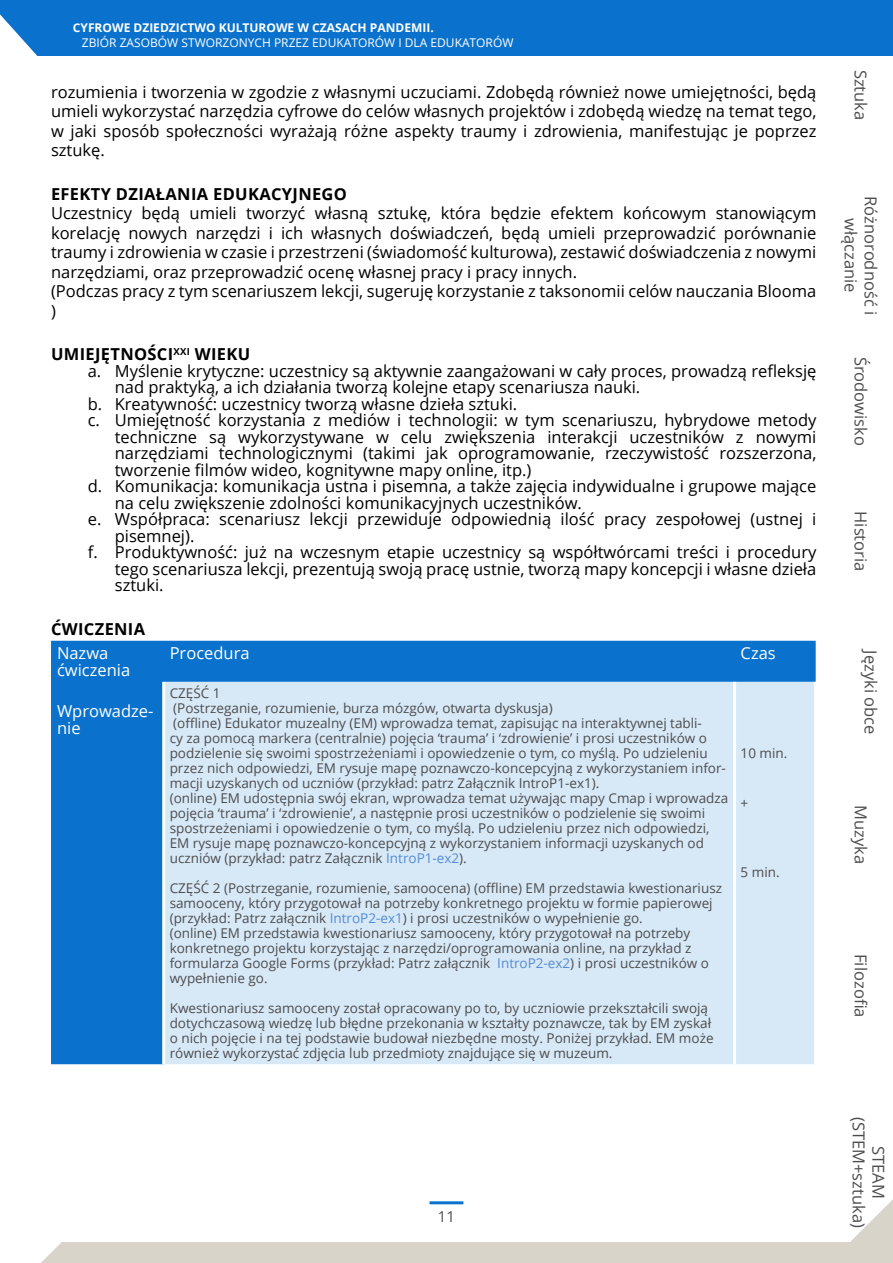
<style>
.page{position:relative;width:893px;height:1263px;background:#fff}
.page>*{position:absolute;margin:0;border:0;box-sizing:border-box;transform-origin:0 0}
.t1{font:16.5px/19.5px "Open Sans";color:#000;text-align:justify}
.t2{font:16.5px/19.8px "Open Sans";color:#4d4d4d;text-align:center}
.t3{font:700 16.5px "Open Sans";letter-spacing:.02em;color:#000}
.t4{font:16.5px/16.5px "Open Sans";color:#fff}
.t5{font:15px "Open Sans";color:#4d4d4d}
.t6{font:13.5px/15px "Open Sans";color:#4d4d4d}
.t7{font:12px "Open Sans";color:#fff}
.t8{font:700 12px "Open Sans";color:#fff}
.s1{color:#548dd4}
</style>
<div class="page">
<div style="left:0;top:0;width:893px;height:56px;background:#0a72cc"></div>
<div style="left:0;top:1242px;width:893px;height:21px;background:#d9d4ca"></div>
<svg style="left:0;top:1242px;width:62px;height:21px"></svg>
<svg style="left:0;top:14px;width:38px;height:42px"></svg>
<hr style="left:430px;top:1201px;width:33px;height:3px;background:#0a72cc">
<svg style="left:850px;top:1199px;width:43px;height:43px"></svg>
<div style="left:51px;top:641px;width:765px;height:423px;background:#0a72cc"></div>
<div style="left:165px;top:682px;width:649px;height:382px;background:#d7e8f7"></div>
<hr style="left:814px;top:682px;width:3px;height:382px;background:#fff">
<hr style="left:162px;top:682px;width:3px;height:382px;background:#fff">
<hr style="left:733px;top:682px;width:3px;height:382px;background:#fff">
<p class="t8" style="left:73px;top:19px;width:362px">CYFROWE DZIEDZICTWO KULTUROWE W CZASACH PANDEMII.</p>
<p class="t7" style="left:82px;top:34px;width:433px">ZBIÓR ZASOBÓW STWORZONYCH PRZEZ EDUKATORÓW I DLA EDUKATORÓW</p>
<p class="t1" style="left:51px;top:82px;width:767px">rozumienia i tworzenia w zgodzie z własnymi uczuciami. Zdobędą również nowe umiejętności, będą umieli wykorzystać narzędzia cyfrowe do celów własnych projektów i zdobędą wiedzę na temat tego, w jaki sposób społeczności wyrażają różne aspekty traumy i zdrowienia, manifestując je poprzez sztukę.</p>
<p class="t3" style="left:51px;top:182px;width:298px">EFEKTY DZIAŁANIA EDUKACYJNEGO</p>
<p class="t1" style="left:51px;top:203px;width:767px;text-align:left">Uczestnicy będą umieli tworzyć własną sztukę, która będzie efektem końcowym stanowiącym korelację nowych narzędzi i ich własnych doświadczeń, będą umieli przeprowadzić porównanie traumy i zdrowienia w czasie i przestrzeni (świadomość kulturowa), zestawić doświadczenia z nowymi narzędziami, oraz przeprowadzić ocenę własnej pracy i pracy innych.<br>(Podczas pracy z tym scenariuszem lekcji, sugeruję korzystanie z taksonomii celów nauczania Blooma )</p>
<p class="t3" style="left:51px;top:343px;width:201px">UMIEJĘTNOŚCI<sup>XXI</sup> WIEKU</p>
<p class="t1" style="left:88px;top:361px;width:730px">a. Myślenie krytyczne: uczestnicy są aktywnie zaangażowani w cały proces, prowadzą refleksję</p>
<p class="t1" style="left:115px;top:377px;width:527px">nad praktyką, a ich działania tworzą kolejne etapy scenariusza nauki.</p>
<p class="t1" style="left:88px;top:394px;width:431px">b. Kreatywność: uczestnicy tworzą własne dzieła sztuki.</p>
<p class="t1" style="left:88px;top:410px;width:730px">c. Umiejętność korzystania z mediów i technologii: w tym scenariuszu, hybrydowe metody</p>
<p class="t1" style="left:115px;top:427px;width:703px">techniczne są wykorzystywane w celu zwiększenia interakcji uczestników z nowymi</p>
<p class="t1" style="left:115px;top:443px;width:703px">narzędziami technologicznymi (takimi jak oprogramowanie, rzeczywistość rozszerzona,</p>
<p class="t1" style="left:115px;top:460px;width:418px">tworzenie filmów wideo, kognitywne mapy online, itp.)</p>
<p class="t1" style="left:88px;top:476px;width:730px">d. Komunikacja: komunikacja ustna i pisemna, a także zajęcia indywidualne i grupowe mające</p>
<p class="t1" style="left:115px;top:493px;width:469px">na celu zwiększenie zdolności komunikacyjnych uczestników.</p>
<p class="t1" style="left:88px;top:509px;width:730px">e. Współpraca: scenariusz lekcji przewiduje odpowiednią ilość pracy zespołowej (ustnej i</p>
<p class="t1" style="left:115px;top:526px;width:81px">pisemnej).</p>
<p class="t1" style="left:88px;top:542px;width:730px">f. Produktywność: już na wczesnym etapie uczestnicy są współtwórcami treści i procedury</p>
<p class="t1" style="left:115px;top:559px;width:703px">tego scenariusza lekcji, prezentują swoją pracę ustnie, tworzą mapy koncepcji i własne dzieła</p>
<p class="t1" style="left:115px;top:575px;width:50px">sztuki.</p>
<p class="t3" style="left:51px;top:617px;width:96px">ĆWICZENIA</p>
<p class="t4" style="left:57px;top:645px;width:75px">Nazwa ćwiczenia</p>
<p class="t4" style="left:170px;top:645px;width:81px">Procedura</p>
<p class="t4" style="left:741px;top:645px;width:37px">Czas</p>
<p class="t4" style="left:57px;top:702px;width:98px">Wprowadze&shy;nie</p>
<p class="t6" style="left:170px;top:685px;width:560px">CZĘŚĆ 1<br>(Postrzeganie, rozumienie, burza mózgów, otwarta dyskusja)<br>(offline) Edukator muzealny (EM) wprowadza temat, zapisując na interaktywnej tabli-<br>cy za pomocą markera (centralnie) pojęcia ‘trauma’ i ‘zdrowienie’ i prosi uczestników o podzielenie się swoimi spostrzeżeniami i opowiedzenie o tym, co myślą. Po udzieleniu przez nich odpowiedzi, EM rysuje mapę poznawczo-koncepcyjną z wykorzystaniem infor&shy;macji uzyskanych od uczniów (przykład: patrz Załącznik IntroP1-ex1).<br>(online) EM udostępnia swój ekran, wprowadza temat używając mapy Cmap i wprowadza pojęcia ‘trauma’ i ‘zdrowienie’, a następnie prosi uczestników o podzielenie się swoimi spostrzeżeniami i opowiedzenie o tym, co myślą. Po udzieleniu przez nich odpowiedzi, EM rysuje mapę poznawczo-koncepcyjną z wykorzystaniem informacji uzyskanych od uczniów (przykład: patrz Załącznik <span class="s1">IntroP1-ex2</span>).</p>
<p class="t6" style="left:170px;top:880px;width:554px">CZĘŚĆ 2 (Postrzeganie, rozumienie, samoocena) (offline) EM przedstawia kwestionariusz samooceny, który przygotował na potrzeby konkretnego projektu w formie papierowej (przykład: Patrz załącznik <span class="s1">IntroP2-ex1</span>) i prosi uczestników o wypełnienie go.<br>(online) EM przedstawia kwestionariusz samooceny, który przygotował na potrzeby konkretnego projektu korzystając z narzędzi/oprogramowania online, na przykład z formularza Google Forms (przykład: Patrz załącznik <span class="s1">IntroP2-ex2</span>) i prosi uczestników o wypełnienie go.</p>
<p class="t6" style="left:170px;top:1000px;width:545px">Kwestionariusz samooceny został opracowany po to, by uczniowie przekształcili swoją dotychczasową wiedzę lub błędne przekonania w kształty poznawcze, tak by EM zyskał o nich pojęcie i na tej podstawie budował niezbędne mosty. Poniżej przykład. EM może również wykorzystać zdjęcia lub przedmioty znajdujące się w muzeum.</p>
<p class="t6" style="left:741px;top:745px;width:48px">10 min.</p>
<p class="t6" style="left:741px;top:795px;width:9px">+</p>
<p class="t6" style="left:741px;top:864px;width:41px">5 min.</p>
<p class="t5" style="left:438px;top:1206px;width:19px">11</p>
<p class="t2" style="left:871px;top:70px;width:52px;rotate:90deg">Sztuka</p>
<p class="t2" style="left:881px;top:196px;width:121px;rotate:90deg">Różnorodność i włączanie</p>
<p class="t2" style="left:871px;top:356px;width:91px;rotate:90deg">Środowisko</p>
<p class="t2" style="left:871px;top:511px;width:62px;rotate:90deg">Historia</p>
<p class="t2" style="left:881px;top:650px;width:86px;rotate:90deg">Języki obce</p>
<p class="t2" style="left:871px;top:805px;width:60px;rotate:90deg">Muzyka</p>
<p class="t2" style="left:871px;top:954px;width:65px;rotate:90deg">Filozofia</p>
<p class="t2" style="left:889px;top:1117px;width:112px;rotate:90deg">STEAM (STEM+sztuka)</p>
</div>
